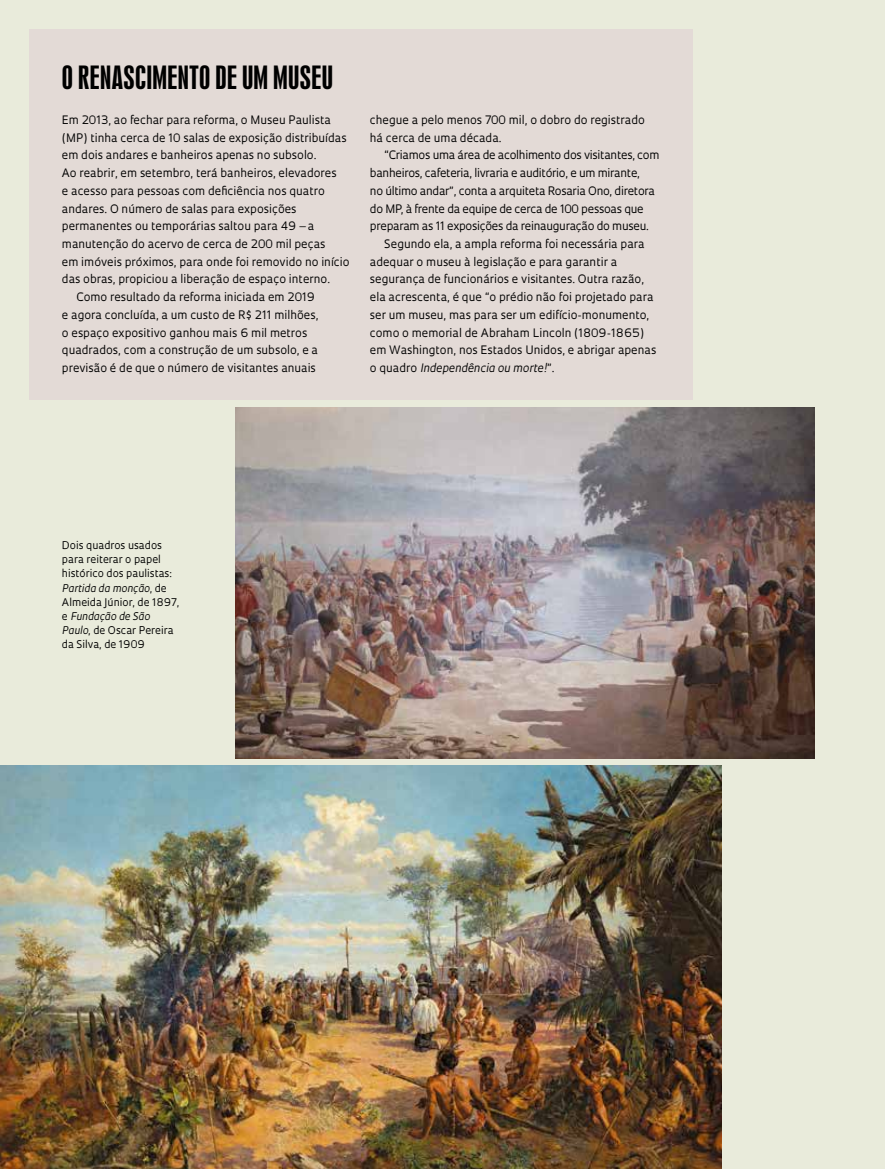
<style>
.page{position:relative;width:885px;height:1169px;background:#fff}
.page>*{position:absolute;margin:0;border:0;box-sizing:border-box;transform-origin:0 0}
.t1{font:30px "Swiss 924 BT Regular B";letter-spacing:.01em;color:#000}
.t2{font:11.4px/17.7px "Oculum";color:#000}
.t3{font:11.4px "Oculum";letter-spacing:-.025em;color:#000}
.t4{font:italic 11.4px "Oculum";color:#000}
.t5{font:10.35px/14.1px "Oculum";color:#000}
.s1{font-style:normal}
.s2{font-style:italic}
</style>
<div class="page">
<div style="left:0;top:0;width:885px;height:1168px;background:#e9ebdb"></div>
<div style="left:30px;top:30px;width:663px;height:370px;background:#e3dad6"></div>
<img style="left:0;top:766px;width:722px;height:402px">
<img style="left:236px;top:407px;width:578px;height:351px">
<h1 class="t1" style="left:62px;top:59px;width:273px">O RENASCIMENTO DE UM MUSEU</h1>
<p class="t2" style="left:62px;top:110px;width:271px">Em 2013, ao fechar para reforma, o Museu Paulista</p>
<p class="t2" style="left:62px;top:128px;width:286px">(MP) tinha cerca de 10 salas de exposição distribuídas</p>
<p class="t2" style="left:62px;top:146px;width:256px">em dois andares e banheiros apenas no subsolo.</p>
<p class="t2" style="left:62px;top:164px;width:276px">Ao reabrir, em setembro, terá banheiros, elevadores</p>
<p class="t2" style="left:62px;top:181px;width:264px">e acesso para pessoas com deficiência nos quatro</p>
<p class="t2" style="left:62px;top:199px;width:236px">andares. O número de salas para exposições</p>
<p class="t2" style="left:62px;top:217px;width:254px">permanentes ou temporárias saltou para 49 – a</p>
<p class="t2" style="left:62px;top:234px;width:265px">manutenção do acervo de cerca de 200 mil peças</p>
<p class="t2" style="left:62px;top:252px;width:289px">em imóveis próximos, para onde foi removido no início</p>
<p class="t2" style="left:62px;top:270px;width:270px">das obras, propiciou a liberação de espaço interno.</p>
<p class="t2" style="left:76px;top:288px;width:240px">Como resultado da reforma iniciada em 2019</p>
<p class="t2" style="left:62px;top:305px;width:258px">e agora concluída, a um custo de R$ 211 milhões,</p>
<p class="t2" style="left:62px;top:323px;width:247px">o espaço expositivo ganhou mais 6 mil metros</p>
<p class="t2" style="left:62px;top:341px;width:258px">quadrados, com a construção de um subsolo, e a</p>
<p class="t2" style="left:62px;top:358px;width:256px">previsão é de que o número de visitantes anuais</p>
<p class="t2" style="left:370px;top:110px;width:276px">chegue a pelo menos 700 mil, o dobro do registrado há cerca de uma década.</p>
<p class="t3" style="left:384px;top:148px;width:277px">“Criamos uma área de acolhimento dos visitantes, com</p>
<p class="t3" style="left:370px;top:165px;width:272px">banheiros, cafeteria, livraria e auditório, e um mirante,</p>
<p class="t3" style="left:370px;top:183px;width:287px">no último andar”, conta a arquiteta Rosaria Ono, diretora</p>
<p class="t3" style="left:370px;top:201px;width:275px">do MP, à frente da equipe de cerca de 100 pessoas que</p>
<p class="t3" style="left:370px;top:219px;width:280px">preparam as 11 exposições da reinauguração do museu.</p>
<p class="t2" style="left:384px;top:234px;width:262px">Segundo ela, a ampla reforma foi necessária para</p>
<p class="t2" style="left:370px;top:252px;width:249px">adequar o museu à legislação e para garantir a</p>
<p class="t2" style="left:370px;top:270px;width:276px">segurança de funcionários e visitantes. Outra razão,</p>
<p class="t2" style="left:370px;top:288px;width:285px">ela acrescenta, é que “o prédio não foi projetado para</p>
<p class="t2" style="left:370px;top:305px;width:281px">ser um museu, mas para ser um edifício-monumento,</p>
<p class="t2" style="left:370px;top:323px;width:276px">como o memorial de Abraham Lincoln (1809-1865)</p>
<p class="t2" style="left:370px;top:341px;width:288px">em Washington, nos Estados Unidos, e abrigar apenas</p>
<p class="t4" style="left:370px;top:360px;width:186px"><span class="s1">o quadro</span> Independência ou morte!<span class="s1">”.</span></p>
<p class="t5" style="left:62px;top:538px;width:119px">Dois quadros usados para reiterar o papel histórico dos paulistas:<br><span class="s2">Partida da monção</span>, de<br>Almeida Júnior, de 1897, e <span class="s2">Fundação de São<br>Paulo</span>, de Oscar Pereira da Silva, de 1909</p>
</div>
